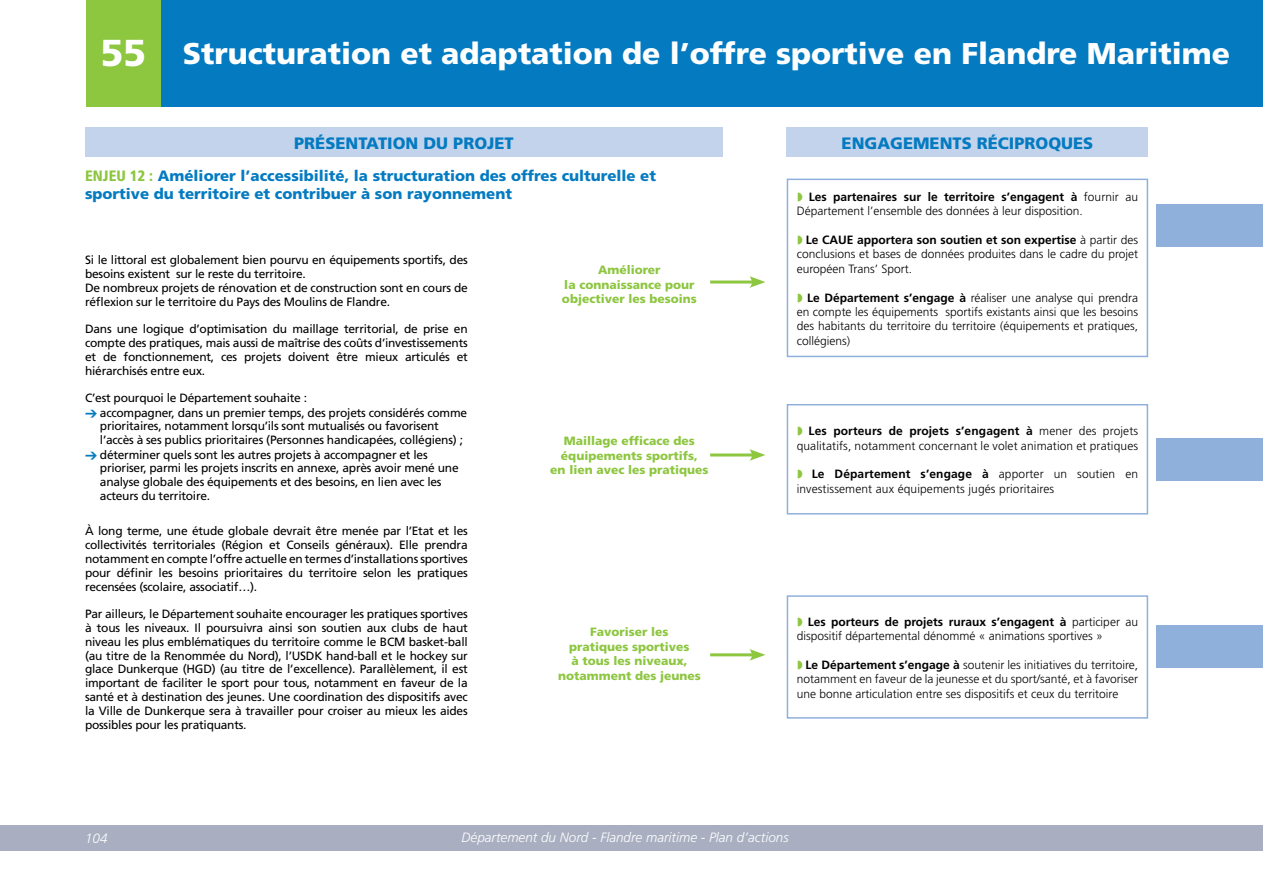
<style>
.page{position:relative;width:1263px;height:893px;background:#fff}
.page>*{position:absolute;margin:0;border:0;box-sizing:border-box;transform-origin:0 0}
.t1{font:900 37.5px "Frutiger LT Std";color:#fff}
.t2{font:900 30px "Frutiger LT Std";color:#fff}
.t3{font:900 16.5px "Frutiger LT Std";color:#047bc1}
.t4{font:900 15px "Frutiger LT Std";color:#047bc1}
.t5{font:italic 300 13.5px "Frutiger";color:#fff}
.t6{font:italic 300 13.5px "Frutiger LT Std";color:#fff}
.t7{font:12px/13.8px "Frutiger LT Std";letter-spacing:-.02em;color:#000}
.t8{font:300 12px/14.4px "Frutiger LT Std";color:#000}
.t9{font:900 12px "Frutiger LT Std";color:#8dc63f}
.s1{font-stretch:condensed;color:#8dc63f}
.s2{font-weight:700}
</style>
<div class="page">
<div style="left:0;top:825px;width:1263px;height:25px;background:#a9afc1"></div>
<div style="left:86px;top:0;width:76px;height:106px;background:#8dc63f"></div>
<div style="left:162px;top:0;width:1101px;height:106px;background:#047bc1"></div>
<div style="left:85px;top:128px;width:638px;height:29px;background:#c4d3ec"></div>
<div style="left:787px;top:179px;width:361px;height:178px;border:2px solid #90b0dc"></div>
<div style="left:787px;top:404px;width:361px;height:110px;border:2px solid #90b0dc"></div>
<div style="left:787px;top:595px;width:361px;height:124px;border:2px solid #90b0dc"></div>
<div style="left:787px;top:128px;width:361px;height:29px;background:#c4d3ec"></div>
<div style="left:1157px;top:204px;width:106px;height:43px;background:#90b0dc"></div>
<div style="left:1157px;top:438px;width:106px;height:42px;background:#90b0dc"></div>
<div style="left:1157px;top:625px;width:106px;height:43px;background:#90b0dc"></div>
<hr style="left:710px;top:281px;width:45px;height:3px;background:#8dc63f">
<svg style="left:749px;top:276px;width:16px;height:12px"></svg>
<hr style="left:710px;top:453px;width:45px;height:3px;background:#8dc63f">
<svg style="left:749px;top:449px;width:16px;height:12px"></svg>
<hr style="left:710px;top:653px;width:45px;height:3px;background:#8dc63f">
<svg style="left:749px;top:649px;width:16px;height:12px"></svg>
<p class="t1" style="left:100px;top:31px;width:47px">55</p>
<p class="t2" style="left:183px;top:36px;width:1049px">Structuration et adaptation de l’offre sportive en Flandre Maritime</p>
<p class="t3" style="left:294px;top:133px;width:221px">PRÉSENTATION DU PROJET</p>
<p class="t4" style="left:85px;top:167px;width:573px"><span class="s1">ENJEU 12 :</span> Améliorer l’accessibilité, la structuration des offres culturelle et</p>
<p class="t4" style="left:85px;top:185px;width:428px">sportive du territoire et contribuer à son rayonnement</p>
<p class="t7" style="left:85px;top:253px;width:384px">Si le littoral est globalement bien pourvu en équipements sportifs, des besoins existent sur le reste du territoire.</p>
<p class="t7" style="left:85px;top:281px;width:384px">De nombreux projets de rénovation et de construction sont en cours de réflexion sur le territoire du Pays des Moulins de Flandre.</p>
<p class="t7" style="left:85px;top:322px;width:384px;text-align:justify">Dans une logique d’optimisation du maillage territorial, de prise en compte des pratiques, mais aussi de maîtrise des coûts d’investissements et de fonctionnement, ces projets doivent être mieux articulés et hiérarchisés entre eux.</p>
<p class="t7" style="left:85px;top:391px;width:224px">C’est pourquoi le Département souhaite :</p>
<p class="t7" style="left:100px;top:406px;width:369px">accompagner, dans un premier temps, des projets considérés comme</p>
<p class="t7" style="left:100px;top:419px;width:365px">prioritaires, notamment lorsqu’ils sont mutualisés ou favorisent l’accès à ses publics prioritaires (Personnes handicapées, collégiens) ;</p>
<p class="t7" style="left:100px;top:448px;width:329px">déterminer quels sont les autres projets à accompagner et les</p>
<p class="t7" style="left:100px;top:461px;width:360px">prioriser, parmi les projets inscrits en annexe, après avoir mené une analyse globale des équipements et des besoins, en lien avec les acteurs du territoire.</p>
<p class="t7" style="left:85px;top:524px;width:384px;text-align:justify">À long terme, une étude globale devrait être menée par l’Etat et les collectivités territoriales (Région et Conseils généraux). Elle prendra notamment en compte l’offre actuelle en termes d’installations sportives pour définir les besoins prioritaires du territoire selon les pratiques recensées (scolaire, associatif…).</p>
<p class="t7" style="left:85px;top:607px;width:384px;text-align:justify">Par ailleurs, le Département souhaite encourager les pratiques sportives à tous les niveaux. Il poursuivra ainsi son soutien aux clubs de haut niveau les plus emblématiques du territoire comme le BCM basket-ball (au titre de la Renommée du Nord), l’USDK hand-ball et le hockey sur glace Dunkerque (HGD) (au titre de l’excellence). Parallèlement, il est important de faciliter le sport pour tous, notamment en faveur de la santé et à destination des jeunes. Une coordination des dispositifs avec la Ville de Dunkerque sera à travailler pour croiser au mieux les aides possibles pour les pratiquants.</p>
<p class="t9" style="left:598px;top:263px;width:64px">Améliorer</p>
<p class="t9" style="left:564px;top:277px;width:132px">la connaissance pour</p>
<p class="t9" style="left:562px;top:292px;width:136px">objectiver les besoins</p>
<p class="t9" style="left:564px;top:434px;width:133px">Maillage efficace des</p>
<p class="t9" style="left:561px;top:448px;width:138px">équipements sportifs,</p>
<p class="t9" style="left:550px;top:462px;width:160px">en lien avec les pratiques</p>
<p class="t9" style="left:590px;top:625px;width:80px">Favoriser les</p>
<p class="t9" style="left:569px;top:639px;width:122px">pratiques sportives</p>
<p class="t9" style="left:571px;top:654px;width:118px">à tous les niveaux,</p>
<p class="t9" style="left:558px;top:668px;width:144px">notamment des jeunes</p>
<p class="t3" style="left:841px;top:133px;width:253px">ENGAGEMENTS RÉCIPROQUES</p>
<p class="t8" style="left:797px;top:190px;width:343px;text-indent:12px"><span class="s2">Les partenaires sur le territoire s’engagent à</span> fournir au<br>Département l’ensemble des données à leur disposition.</p>
<p class="t8" style="left:797px;top:233px;width:343px;text-align:justify;text-indent:9px"><span class="s2">Le CAUE apportera son soutien et son expertise</span> à partir des conclusions et bases de données produites dans le cadre du projet européen Trans’ Sport.</p>
<p class="t8" style="left:797px;top:290px;width:343px;text-align:justify;text-indent:10px"><span class="s2">Le Département s’engage à</span> réaliser une analyse qui prendra en compte les équipements sportifs existants ainsi que les besoins des habitants du territoire du territoire (équipements et pratiques, collégiens)</p>
<p class="t8" style="left:797px;top:424px;width:343px;text-align:right"><span class="s2">Les porteurs de projets s’engagent à</span> mener des projets qualitatifs, notamment concernant le volet animation et pratiques</p>
<p class="t8" style="left:797px;top:467px;width:343px;text-indent:15px"><span class="s2">Le Département s’engage à</span> apporter un soutien en investissement aux équipements jugés prioritaires</p>
<p class="t8" style="left:797px;top:615px;width:343px;text-indent:11px"><span class="s2">Les porteurs de projets ruraux s’engagent à</span> participer au dispositif départemental dénommé « animations sportives »</p>
<p class="t8" style="left:797px;top:658px;width:343px;text-align:justify;text-indent:9px"><span class="s2">Le Département s’engage à</span> soutenir les initiatives du territoire, notamment en faveur de la jeunesse et du sport/santé, et à favoriser une bonne articulation entre ses dispositifs et ceux du territoire</p>
<p class="t6" style="left:85px;top:830px;width:24px">104</p>
<p class="t5" style="left:462px;top:829px;width:329px">Département du Nord - Flandre maritime - Plan d’actions</p>
</div>
